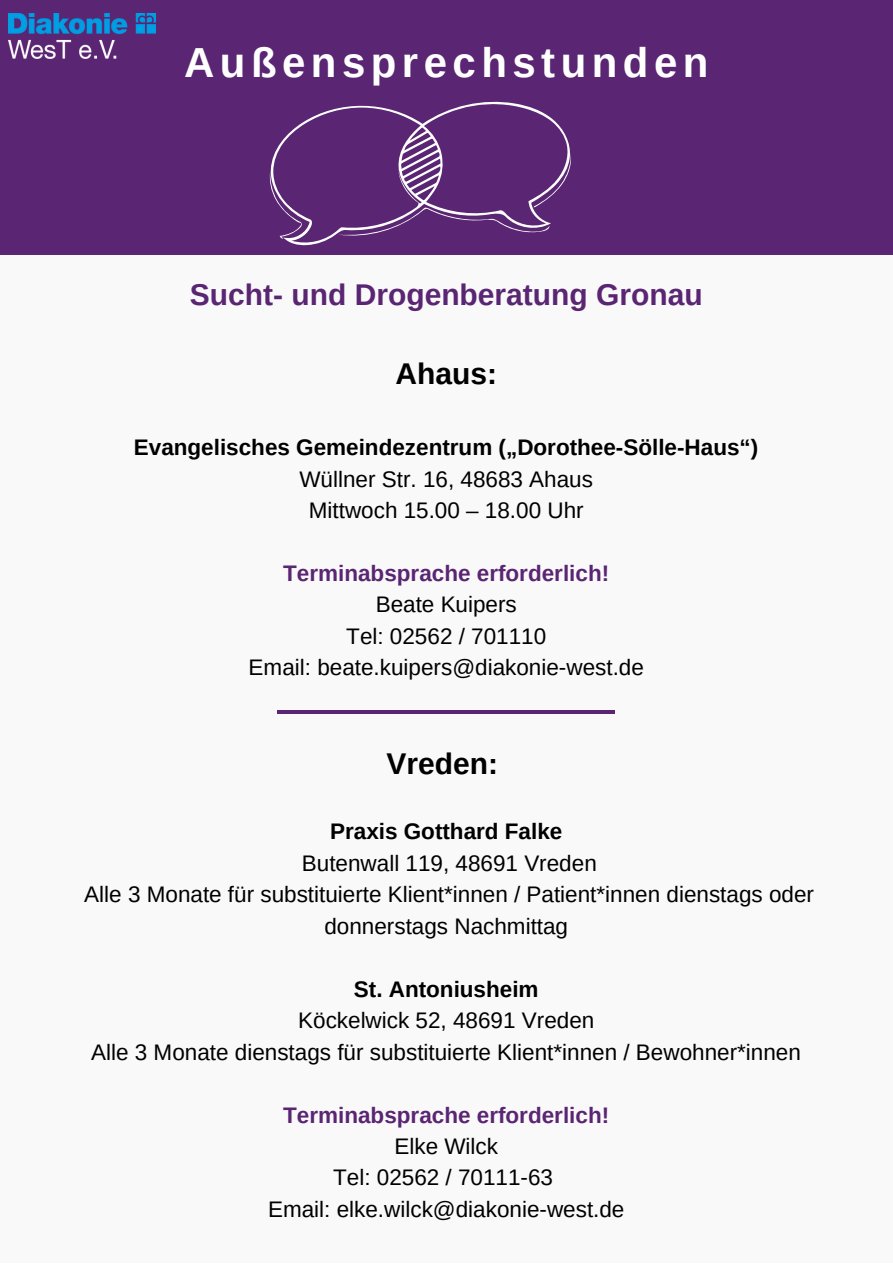
<style>
.page{position:relative;width:893px;height:1264px;background:#fff}
.page>*{position:absolute;margin:0;border:0;box-sizing:border-box;transform-origin:0 0}
.t1{font:700 42px "Arimo";letter-spacing:.13em;color:#fff}
.t2{font:700 30px "Arimo";color:#5a2572}
.t3{font:700 30px "Arimo";color:#000}
.t4{font:22.5px/31.5px "Arimo";color:#000;text-align:center}
.t5{font:700 22.5px "Arimo";color:#000}
.t6{font:700 22.5px "Arimo";color:#5a2572}
</style>
<div class="page">
<div style="left:0;top:0;width:892px;height:1262px;background:#5a2572"></div>
<div style="left:0;top:256px;width:892px;height:1006px;background:#f9f9fa"></div>
<svg style="left:269px;top:101px;width:303px;height:144px"></svg>
<img style="left:8px;top:13px;width:148px;height:45px">
<hr style="left:277px;top:710px;width:338px;height:3px;background:#5a2572">
<h1 class="t1" style="left:184px;top:39px;width:525px">Außensprechstunden</h1>
<h2 class="t2" style="left:190px;top:278px;width:514px">Sucht- und Drogenberatung Gronau</h2>
<h2 class="t3" style="left:395px;top:357px;width:103px">Ahaus:</h2>
<p class="t5" style="left:134px;top:434px;width:626px">Evangelisches Gemeindezentrum („Dorothee-Sölle-Haus“)</p>
<p class="t4" style="left:299px;top:463px;width:295px">Wüllner Str. 16, 48683 Ahaus<br>Mittwoch 15.00 – 18.00 Uhr</p>
<p class="t6" style="left:283px;top:560px;width:327px">Terminabsprache erforderlich!</p>
<p class="t4" style="left:248px;top:589px;width:397px">Beate Kuipers<br>Tel: 02562 / 701110<br>Email: beate.kuipers@diakonie-west.de</p>
<h2 class="t3" style="left:386px;top:746px;width:113px">Vreden:</h2>
<p class="t5" style="left:330px;top:818px;width:234px">Praxis Gotthard Falke</p>
<p class="t4" style="left:84px;top:847px;width:731px">Butenwall 119, 48691 Vreden<br>Alle 3 Monate für substituierte Klient*innen / Patient*innen dienstags oder donnerstags Nachmittag</p>
<p class="t5" style="left:354px;top:976px;width:186px">St. Antoniusheim</p>
<p class="t4" style="left:91px;top:1004px;width:711px">Köckelwick 52, 48691 Vreden<br>Alle 3 Monate dienstags für substituierte Klient*innen / Bewohner*innen</p>
<p class="t6" style="left:283px;top:1102px;width:327px">Terminabsprache erforderlich!</p>
<p class="t4" style="left:268px;top:1130px;width:358px">Elke Wilck<br>Tel: 02562 / 70111-63<br>Email: elke.wilck@diakonie-west.de</p>
</div>
